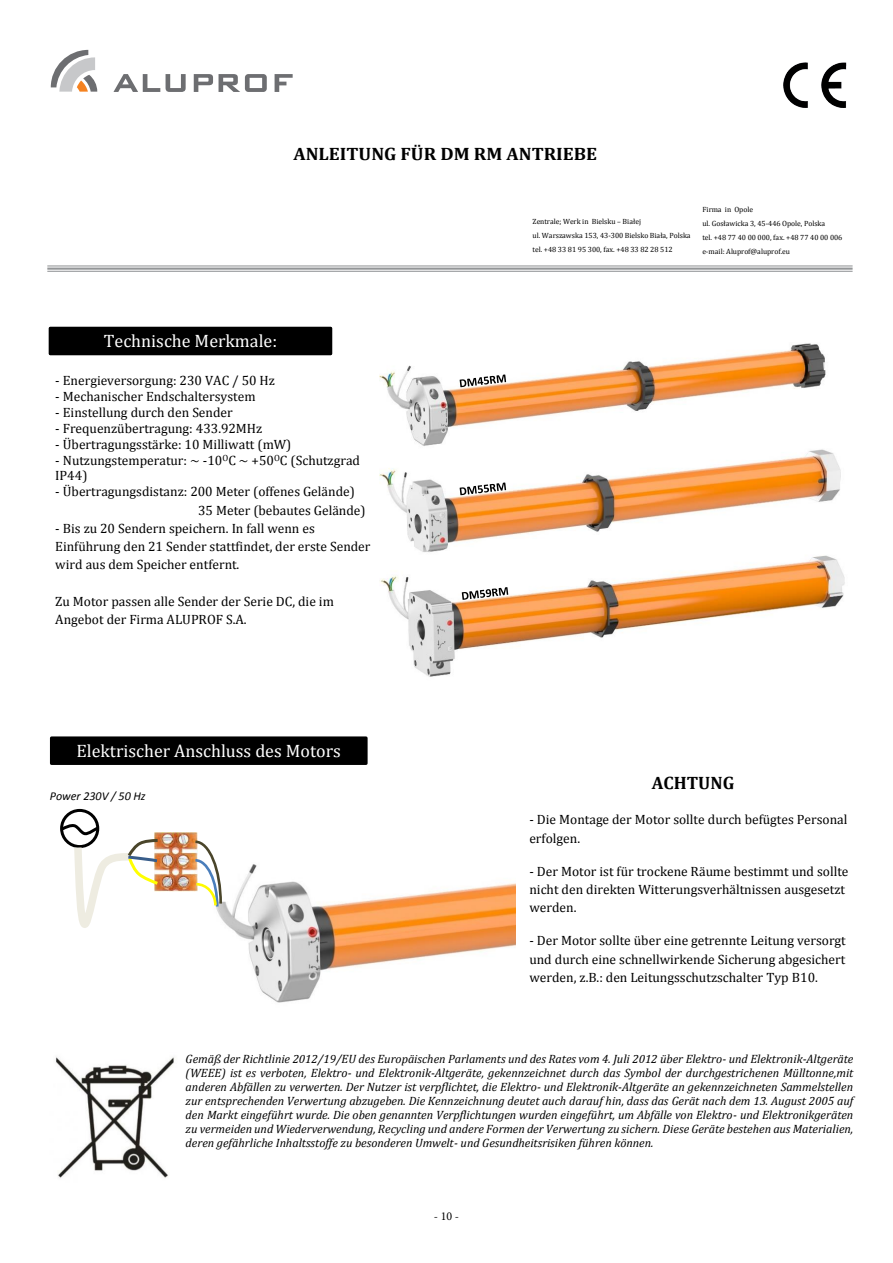
<style>
.page{position:relative;width:893px;height:1263px;background:#fff}
.page>*{position:absolute;margin:0;border:0;box-sizing:border-box;transform-origin:0 0}
.t1{font:18px "Cambria";color:#fff}
.t2{font:700 18px "Cambria";color:#000;scale:1.05 1}
.t3{font:700 18px "Cambria";color:#000}
.t4{font:13.5px/18.1px "Cambria";color:#000}
.t5{font:italic 12px/14.1px "Cambria";color:#000;text-align:justify}
.t6{font:italic 12px "Calibri";color:#000}
.t7{font:12px "Minion Pro";color:#000}
.t8{font:7.5px/14.1px "Cambria";letter-spacing:-.005em;color:#000}
</style>
<div class="page">
<svg style="left:51px;top:50px;width:46px;height:42px"></svg>
<svg style="left:166px;top:74px;width:20px;height:18px"></svg>
<svg style="left:113px;top:74px;width:47px;height:18px"></svg>
<svg style="left:194px;top:74px;width:19px;height:18px"></svg>
<svg style="left:219px;top:74px;width:48px;height:18px"></svg>
<svg style="left:275px;top:74px;width:18px;height:18px"></svg>
<img style="left:783px;top:63px;width:63px;height:44px">
<div style="left:51px;top:738px;width:315px;height:25px;background:#000"></div>
<div style="left:50px;top:736px;width:318px;height:29px;border:3px solid #000"></div>
<img style="left:55px;top:1057px;width:120px;height:121px">
<div style="left:49px;top:327px;width:283px;height:28px;border:3px solid #000"></div>
<div style="left:52px;top:330px;width:277px;height:22px;background:#000"></div>
<hr style="left:47px;top:265px;width:806px;height:1px;background:#939597">
<hr style="left:47px;top:268px;width:806px;height:2px;background:#939597">
<hr style="left:47px;top:271px;width:806px;height:1px;background:#939597">
<img style="left:181px;top:832px;width:335px;height:171px">
<img style="left:161px;top:833px;width:36px;height:59px">
<div style="left:60px;top:809px;width:39px;height:39px;border:3px solid #000;border-radius:50%"></div>
<svg style="left:193px;top:839px;width:30px;height:70px"></svg>
<svg style="left:60px;top:824px;width:101px;height:104px"></svg>
<img style="left:380px;top:343px;width:465px;height:334px">
<img style="left:460px;top:576px;width:112px;height:28px">
<svg style="left:462px;top:587px;width:46px;height:13px"></svg>
<img style="left:458px;top:471px;width:112px;height:29px">
<svg style="left:460px;top:482px;width:46px;height:13px"></svg>
<img style="left:458px;top:363px;width:112px;height:29px">
<svg style="left:460px;top:374px;width:46px;height:13px"></svg>
<h1 class="t2" style="left:293px;top:141px;width:291px">ANLEITUNG FÜR DM RM ANTRIEBE</h1>
<p class="t8" style="left:533px;top:214px;width:159px">Zentrale; Werk in Bielsku – Białej<br>ul. Warszawska 153, 43-300 Bielsko Biała, Polska tel. +48 33 81 95 300, fax. +48 33 82 28 512</p>
<p class="t8" style="left:702px;top:202px;width:142px">Firma in Opole<br>ul. Gosławicka 3, 45-446 Opole, Polska<br>tel. +48 77 40 00 000, fax. +48 77 40 00 006 e-mail: Aluprof@aluprof.eu</p>
<h1 class="t1" style="left:104px;top:330px;width:175px">Technische Merkmale:</h1>
<p class="t4" style="left:55px;top:371px;width:221px">- Energieversorgung: 230 VAC / 50 Hz</p>
<p class="t4" style="left:55px;top:387px;width:202px">- Mechanischer Endschaltersystem</p>
<p class="t4" style="left:55px;top:403px;width:179px">- Einstellung durch den Sender</p>
<p class="t4" style="left:55px;top:419px;width:208px">- Frequenzübertragung: 433.92MHz</p>
<p class="t4" style="left:55px;top:435px;width:238px">- Übertragungsstärke: 10 Milliwatt (mW)</p>
<p class="t4" style="left:55px;top:452px;width:306px;line-height:15.6px">- Nutzungstemperatur: ~ -10<sup>O</sup>C ~ +50<sup>O</sup>C (Schutzgrad<br>IP44)</p>
<p class="t4" style="left:198px;top:482px;width:169px;text-indent:-143px">- Übertragungsdistanz: 200 Meter (offenes Gelände)<br>35 Meter (bebautes Gelände)</p>
<p class="t4" style="left:55px;top:519px;width:317px">- Bis zu 20 Sendern speichern. In fall wenn es<br>Einführung den 21 Sender stattfindet, der erste Sender wird aus dem Speicher entfernt.</p>
<p class="t4" style="left:55px;top:592px;width:280px">Zu Motor passen alle Sender der Serie DC, die im<br>Angebot der Firma ALUPROF S.A.</p>
<h1 class="t1" style="left:76px;top:740px;width:266px">Elektrischer Anschluss des Motors</h1>
<p class="t6" style="left:50px;top:787px;width:97px">Power 230V / 50 Hz</p>
<h1 class="t3" style="left:652px;top:770px;width:84px">ACHTUNG</h1>
<p class="t4" style="left:529px;top:811px;width:320px">- Die Montage der Motor sollte durch befügtes Personal erfolgen.</p>
<p class="t4" style="left:529px;top:862px;width:321px">- Der Motor ist für trockene Räume bestimmt und sollte nicht den direkten Witterungsverhältnissen ausgesetzt werden.</p>
<p class="t4" style="left:529px;top:932px;width:318px;text-align:justify">- Der Motor sollte über eine getrennte Leitung versorgt und durch eine schnellwirkende Sicherung abgesichert werden, z.B.: den Leitungsschutzschalter Typ B10.</p>
<p class="t5" style="left:186px;top:1051px;width:669px">Gemäß der Richtlinie 2012/19/EU des Europäischen Parlaments und des Rates vom 4. Juli 2012 über Elektro- und Elektronik-Altgeräte (WEEE) ist es verboten, Elektro- und Elektronik-Altgeräte, gekennzeichnet durch das Symbol der durchgestrichenen Mülltonne,mit anderen Abfällen zu verwerten. Der Nutzer ist verpflichtet, die Elektro- und Elektronik-Altgeräte an gekennzeichneten Sammelstellen zur entsprechenden Verwertung abzugeben. Die Kennzeichnung deutet auch darauf hin, dass das Gerät nach dem 13. August 2005 auf den Markt eingeführt wurde. Die oben genannten Verpflichtungen wurden eingeführt, um Abfälle von Elektro- und Elektronikgeräten zu vermeiden und Wiederverwendung, Recycling und andere Formen der Verwertung zu sichern. Diese Geräte bestehen aus Materialien, deren gefährliche Inhaltsstoffe zu besonderen Umwelt- und Gesundheitsrisiken führen können.</p>
<p class="t7" style="left:434px;top:1208px;width:27px">- 10 -</p>
</div>
